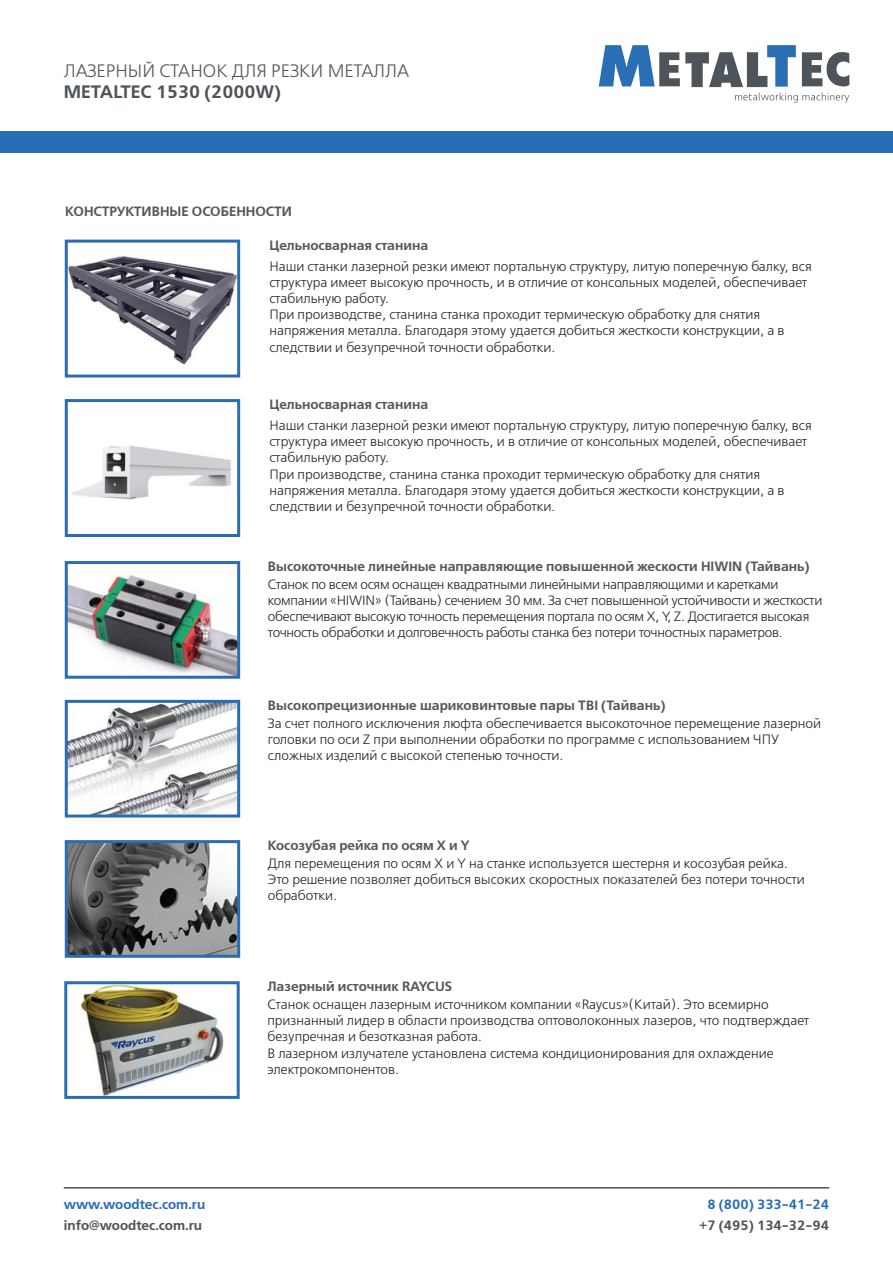
<style>
.page{position:relative;width:893px;height:1263px;background:#fff}
.page>*{position:absolute;margin:0;border:0;box-sizing:border-box;transform-origin:0 0}
.t1{font:18px "Free Set Light C";color:#4d545a}
.t2{font:18px "Free Set Demi C";color:#4d545a}
.t3{font:13.5px/16.2px "Free Set Light C";color:#231f20}
.t4{font:13.5px/16.2px "Free Set Light C";letter-spacing:-.02em;color:#231f20}
.t5{font:13.5px "Free Set Demi C";color:#57585a}
.t6{font:13.5px "Free Set Demi C";color:#4d545a}
.t7{font:13.5px "Free Set Demi C";color:#296db6}
</style>
<div class="page">
<div style="left:0;top:131px;width:893px;height:21px;background:#296db6"></div>
<hr style="left:64px;top:1187px;width:765px;height:1px;background:#4d545a">
<svg style="left:735px;top:93px;width:114px;height:10px"></svg>
<svg style="left:802px;top:52px;width:47px;height:35px"></svg>
<svg style="left:599px;top:45px;width:197px;height:42px"></svg>
<img style="left:69px;top:575px;width:167px;height:100px">
<div style="left:65px;top:561px;width:175px;height:118px;border:3px solid #2b6db5"></div>
<img style="left:69px;top:704px;width:167px;height:109px">
<div style="left:65px;top:700px;width:175px;height:117px;border:3px solid #2b6db5"></div>
<img style="left:81px;top:985px;width:142px;height:110px">
<div style="left:64px;top:981px;width:176px;height:118px;border:3px solid #2b6db5"></div>
<img style="left:69px;top:844px;width:167px;height:110px">
<div style="left:65px;top:840px;width:175px;height:118px;border:3px solid #2b6db5"></div>
<img style="left:69px;top:256px;width:167px;height:108px">
<div style="left:65px;top:240px;width:175px;height:137px;border:3px solid #2b6db5"></div>
<img style="left:71px;top:445px;width:160px;height:55px">
<div style="left:65px;top:399px;width:175px;height:138px;border:3px solid #2b6db5"></div>
<h1 class="t1" style="left:64px;top:61px;width:347px">ЛАЗЕРНЫЙ СТАНОК ДЛЯ РЕЗКИ МЕТАЛЛА</h1>
<h1 class="t2" style="left:64px;top:82px;width:219px">METALTEC 1530 (2000W)</h1>
<p class="t5" style="left:65px;top:203px;width:228px">КОНСТРУКТИВНЫЕ ОСОБЕННОСТИ</p>
<p class="t5" style="left:269px;top:237px;width:160px">Цельносварная станина</p>
<p class="t3" style="left:269px;top:258px;width:544px">Наши станки лазерной резки имеют портальную структуру, литую поперечную балку, вся структура имеет высокую прочность, и в отличие от консольных моделей, обеспечивает стабильную работу.</p>
<p class="t3" style="left:269px;top:307px;width:517px">При производстве, станина станка проходит термическую обработку для снятия напряжения металла. Благодаря этому удается добиться жесткости конструкции, а в следствии и безупречной точности обработки.</p>
<p class="t5" style="left:269px;top:397px;width:160px">Цельносварная станина</p>
<p class="t3" style="left:269px;top:418px;width:544px">Наши станки лазерной резки имеют портальную структуру, литую поперечную балку, вся структура имеет высокую прочность, и в отличие от консольных моделей, обеспечивает стабильную работу.</p>
<p class="t3" style="left:269px;top:466px;width:517px">При производстве, станина станка проходит термическую обработку для снятия напряжения металла. Благодаря этому удается добиться жесткости конструкции, а в следствии и безупречной точности обработки.</p>
<p class="t5" style="left:268px;top:559px;width:543px">Высокоточные линейные направляющие повышенной жескости HIWIN (Тайвань)</p>
<p class="t4" style="left:268px;top:577px;width:556px">Станок по всем осям оснащен квадратными линейными направляющими и каретками компании «HIWIN» (Тайвань) сечением 30 мм. За счет повышенной устойчивости и жесткости обеспечивают высокую точность перемещения портала по осям Х, Y, Z. Достигается высокая точность обработки и долговечность работы станка без потери точностных параметров.</p>
<p class="t5" style="left:268px;top:698px;width:399px">Высокопрецизионные шариковинтовые пары TBI (Тайвань)</p>
<p class="t3" style="left:268px;top:715px;width:555px">За счет полного исключения люфта обеспечивается высокоточное перемещение лазерной головки по оси Z при выполнении обработки по программе с использованием ЧПУ сложных изделий с высокой степенью точности.</p>
<p class="t5" style="left:268px;top:838px;width:203px">Косозубая рейка по осям X и Y</p>
<p class="t3" style="left:268px;top:856px;width:538px">Для перемещения по осям Х и Y на станке используется шестерня и косозубая рейка.<br>Это решение позволяет добиться высоких скоростных показателей без потери точности обработки.</p>
<p class="t5" style="left:267px;top:979px;width:186px">Лазерный источник RAYCUS</p>
<p class="t7" style="left:64px;top:1197px;width:143px">www.woodtec.com.ru</p>
<p class="t6" style="left:64px;top:1218px;width:140px">info@woodtec.com.ru</p>
<p class="t3" style="left:267px;top:997px;width:543px">Станок оснащен лазерным источником компании «Raycus»(Китай). Это всемирно признанный лидер в области производства оптоволоконных лазеров, что подтверждает безупречная и безотказная работа.</p>
<p class="t3" style="left:267px;top:1045px;width:508px">В лазерном излучателе установлена система кондиционирования для охлаждение электрокомпонентов.</p>
<p class="t7" style="left:707px;top:1197px;width:123px">8 (800) 333-41-24</p>
<p class="t6" style="left:699px;top:1217px;width:131px">+7 (495) 134-32-94</p>
</div>
